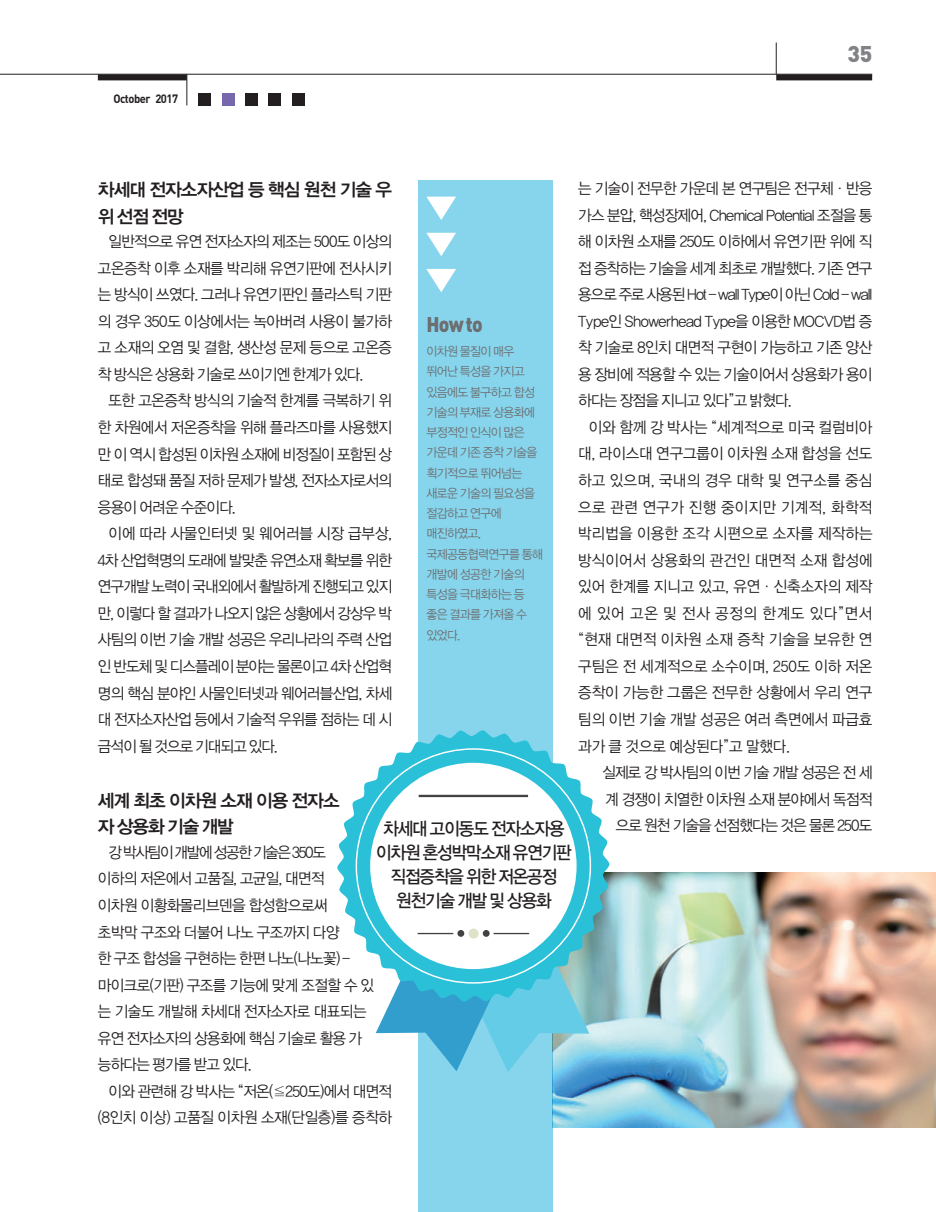
<style>
.page{position:relative;width:936px;height:1212px;background:#fff}
.page>*{position:absolute;margin:0;border:0;box-sizing:border-box;transform-origin:0 0}
.t1{font:900 22.5px "DIN";color:#808285}
.t2{font:900 21px "DIN";color:#6d6e71;scale:.92 1}
.t3{font:18px/24px "YDVYGO Std 13";letter-spacing:-.055em;color:#231f20;text-align:center;scale:.93 1}
.t4{font:18px/26.5px "YDVYGO Std 14";letter-spacing:-.05em;color:#231f20}
.t5{font:15.45px/26.5px "YDVYGO Std 12";letter-spacing:-.045em;color:#231f20;text-align:justify;scale:.95 1}
.t6{font:12.45px/20.2px "YDVYGO Std 12";letter-spacing:-.045em;color:#6d6e71;scale:.95 1}
.t7{font:700 12px "DIN";letter-spacing:-.045em;color:#231f20;scale:.93 1}
</style>
<div class="page">
<img style="left:552px;top:873px;width:383px;height:254px">
<div style="left:776px;top:74px;width:96px;height:6px;background:#231f20"></div>
<hr style="left:776px;top:43px;width:1px;height:31px;background:#231f20">
<div style="left:418px;top:181px;width:134px;height:1031px;background:#87d5ec"></div>
<svg style="left:426px;top:269px;width:30px;height:23px"></svg>
<svg style="left:426px;top:233px;width:30px;height:23px"></svg>
<svg style="left:426px;top:197px;width:30px;height:23px"></svg>
<hr style="left:0;top:74px;width:872px;height:1px;background:#231f20">
<div style="left:98px;top:74px;width:89px;height:6px;background:#231f20"></div>
<hr style="left:186px;top:74px;width:1px;height:31px;background:#231f20">
<div style="left:245px;top:93px;width:13px;height:13px;background:#231f20"></div>
<div style="left:222px;top:93px;width:12px;height:13px;background:#7768ae"></div>
<div style="left:198px;top:93px;width:13px;height:13px;background:#231f20"></div>
<div style="left:268px;top:93px;width:13px;height:13px;background:#231f20"></div>
<div style="left:292px;top:93px;width:13px;height:13px;background:#231f20"></div>
<svg style="left:375px;top:1002px;width:214px;height:70px"></svg>
<svg style="left:337px;top:730px;width:272px;height:272px;fill:#31c0d8"></svg>
<div style="left:370px;top:763px;width:206px;height:206px;background:#fff;border-radius:50%"></div>
<hr style="left:493px;top:933px;width:36px;height:1px;background:#424144">
<hr style="left:418px;top:795px;width:110px;height:2px;background:#424144">
<hr style="left:417px;top:933px;width:36px;height:1px;background:#424144">
<div style="left:468px;top:928px;width:10px;height:10px;background:#dee2c7;border-radius:50%"></div>
<div style="left:482px;top:930px;width:7px;height:7px;background:#424144;border-radius:50%"></div>
<div style="left:457px;top:930px;width:7px;height:7px;background:#424144;border-radius:50%"></div>
<p class="t7" style="left:113px;top:92px;width:71px">October 2017</p>
<h1 class="t1" style="left:847px;top:41px;width:26px">35</h1>
<p class="t4" style="left:98px;top:177px;width:295px">차세대 전자소자산업 등 핵심 원천 기술 우 위 선점 전망</p>
<p class="t5" style="left:98px;top:229px;width:311px;text-indent:11px">일반적으로 유연 전자소자의 제조는 500도 이상의 고온증착 이후 소재를 박리해 유연기판에 전사시키 는 방식이 쓰였다. 그러나 유연기판인 플라스틱 기판 의 경우 350도 이상에서는 녹아버려 사용이 불가하 고 소재의 오염 및 결함, 생산성 문제 등으로 고온증 착 방식은 상용화 기술로 쓰이기엔 한계가 있다.</p>
<p class="t5" style="left:98px;top:388px;width:311px;text-indent:11px">또한 고온증착 방식의 기술적 한계를 극복하기 위 한 차원에서 저온증착을 위해 플라즈마를 사용했지 만 이 역시 합성된 이차원 소재에 비정질이 포함된 상 태로 합성돼 품질 저하 문제가 발생, 전자소자로서의 응용이 어려운 수준이다.</p>
<p class="t5" style="left:98px;top:520px;width:311px;text-indent:11px">이에 따라 사물인터넷 및 웨어러블 시장 급부상, 4차 산업혁명의 도래에 발맞춘 유연소재 확보를 위한 연구개발 노력이 국내외에서 활발하게 진행되고 있지 만, 이렇다 할 결과가 나오지 않은 상황에서 강상우 박 사팀의 이번 기술 개발 성공은 우리나라의 주력 산업 인 반도체 및 디스플레이 분야는 물론이고 4차 산업혁 명의 핵심 분야인 사물인터넷과 웨어러블산업, 차세 대 전자소자산업 등에서 기술적 우위를 점하는 데 시 금석이 될 것으로 기대되고 있다.</p>
<p class="t4" style="left:98px;top:788px;width:243px">세계 최초 이차원 소재 이용 전자소 자 상용화 기술 개발</p>
<p class="t5" style="left:98px;top:839px;width:292px;text-align:left;text-indent:11px">강 박사팀이 개발에 성공한 기술은 350도<br>이하의 저온에서 고품질, 고균일, 대면적<br>이차원 이황화몰리브덴을 합성함으로써<br>초박막 구조와 더불어 나노 구조까지 다양<br>한 구조 합성을 구현하는 한편 나노(나노꽃)– 마이크로(기판) 구조를 기능에 맞게 조절할 수 있 는 기술도 개발해 차세대 전자소자로 대표되는 유연 전자소자의 상용화에 핵심 기술로 활용 가 능하다는 평가를 받고 있다.</p>
<p class="t5" style="left:98px;top:1078px;width:311px;text-align:right">이와 관련해 강 박사는 “저온(≦250도)에서 대면적 (8인치 이상) 고품질 이차원 소재(단일층)를 증착하</p>
<p class="t5" style="left:578px;top:175px;width:311px">는 기술이 전무한 가운데 본 연구팀은 전구체·반응 가스 분압, 핵성장제어, Chemical Potential 조절을 통 해 이차원 소재를 250도 이하에서 유연기판 위에 직 접 증착하는 기술을 세계 최초로 개발했다. 기존 연구 용으로 주로 사용된 Hot–wall Type이 아닌 Cold–wall Type인 Showerhead Type을 이용한 MOCVD법 증 착 기술로 8인치 대면적 구현이 가능하고 기존 양산 용 장비에 적용할 수 있는 기술이어서 상용화가 용이 하다는 장점을 지니고 있다”고 밝혔다.</p>
<p class="t5" style="left:578px;top:414px;width:311px;text-indent:11px">이와 함께 강 박사는 “세계적으로 미국 컬럼비아 대, 라이스대 연구그룹이 이차원 소재 합성을 선도 하고 있으며, 국내의 경우 대학 및 연구소를 중심 으로 관련 연구가 진행 중이지만 기계적, 화학적 박리법을 이용한 조각 시편으로 소자를 제작하는 방식이어서 상용화의 관건인 대면적 소재 합성에 있어 한계를 지니고 있고, 유연·신축소자의 제작 에 있어 고온 및 전사 공정의 한계도 있다”면서 “현재 대면적 이차원 소재 증착 기술을 보유한 연 구팀은 전 세계적으로 소수이며, 250도 이하 저온 증착이 가능한 그룹은 전무한 상황에서 우리 연구 팀의 이번 기술 개발 성공은 여러 측면에서 파급효 과가 클 것으로 예상된다”고 말했다.</p>
<p class="t5" style="left:602px;top:759px;width:286px;text-align:right">실제로 강 박사팀의 이번 기술 개발 성공은 전 세 계 경쟁이 치열한 이차원 소재 분야에서 독점적 으로 원천 기술을 선점했다는 것은 물론 250도</p>
<h2 class="t2" style="left:426px;top:312px;width:63px">How to</h2>
<p class="t6" style="left:426px;top:341px;width:124px">이차원 물질이 매우 뛰어난 특성을 가지고 있음에도 불구하고 합성 기술의 부재로 상용화에 부정적인 인식이 많은 가운데 기존 증착 기술을 획기적으로 뛰어넘는 새로운 기술의 필요성을 절감하고 연구에 매진하였고, 국제공동협력연구를 통해 개발에 성공한 기술의 특성을 극대화하는 등 좋은 결과를 가져올 수 있었다.</p>
<p class="t3" style="left:376px;top:818px;width:212px">차세대 고이동도 전자소자용 이차원 혼성박막소재 유연기판 직접증착을 위한 저온공정 원천기술 개발 및 상용화</p>
</div>
